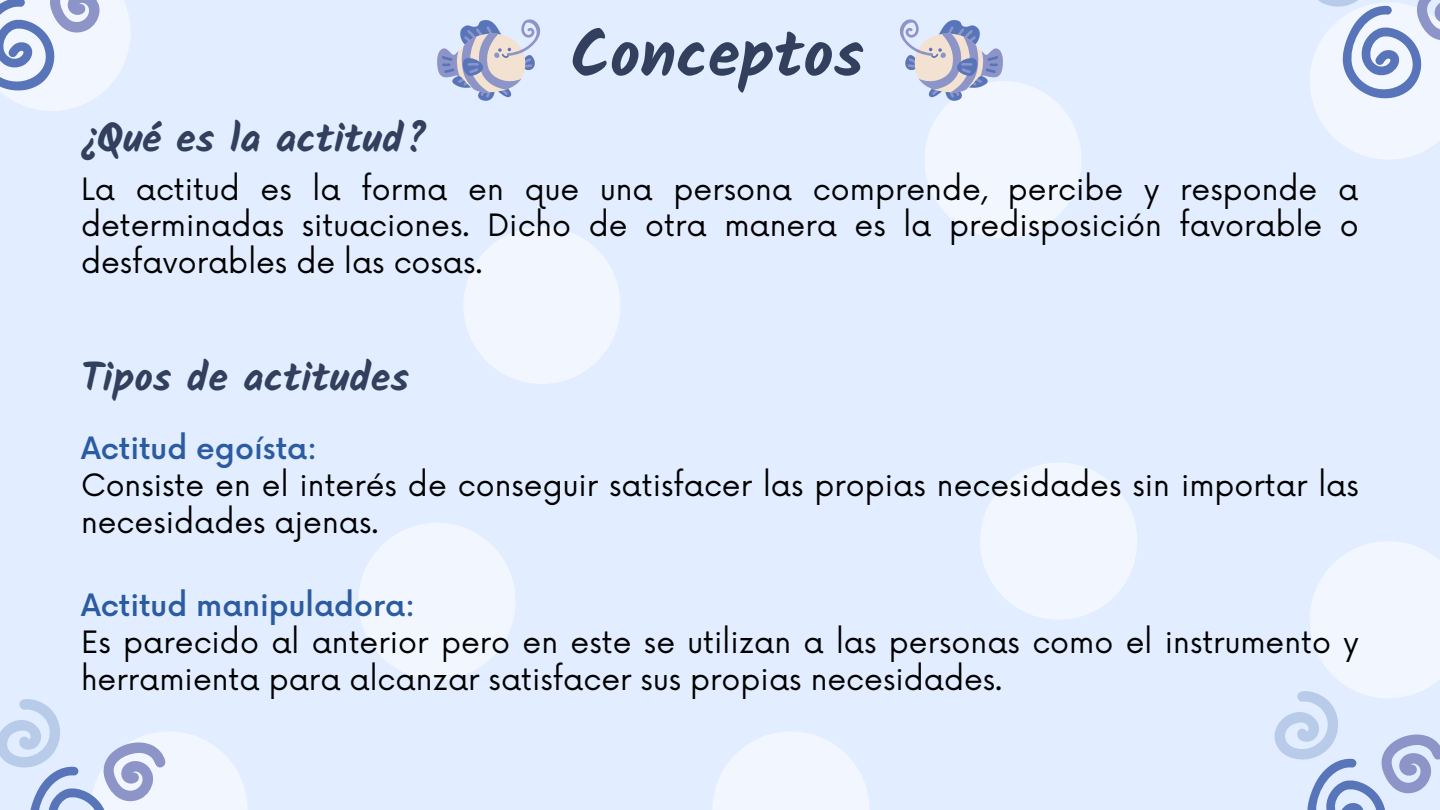
<style>
.page{position:relative;width:1440px;height:810px;background:#e2edff}
.page>*{position:absolute;margin:0;border:0;box-sizing:border-box;transform-origin:0 0}
.t1{font:700 65px "Kalam";color:#323f5d}
.t2{font:700 40px "Kalam";color:#323f5d}
.t3{font:30px/36.8px "Now";color:#000}
.t4{font:500 30px "Now";color:#2b5ba0}
</style>
<div class="page">
<div style="left:924px;top:81px;width:158px;height:157px;background:#f6f9ff;border-radius:50%"></div>
<div style="left:463px;top:227px;width:158px;height:157px;background:#f6f9ff;border-radius:50%"></div>
<svg style="left:900px;top:19px;width:103px;height:82px"></svg>
<div style="left:358px;top:523px;width:158px;height:157px;background:#f6f9ff;border-radius:50%"></div>
<div style="left:980px;top:463px;width:157px;height:157px;background:#f6f9ff;border-radius:50%"></div>
<svg style="left:437px;top:19px;width:104px;height:82px"></svg>
<div style="left:0;top:0;width:131px;height:111px;background:linear-gradient(to right,#eff5ff,#eaf2ff)"></div>
<div style="left:90px;top:731px;width:158px;height:79px;background:linear-gradient(to bottom,#eaf2ff,#f4f8ff)"></div>
<div style="left:712px;top:731px;width:158px;height:79px;background:linear-gradient(to right,#eff5ff,#eff5ff)"></div>
<svg style="left:1274px;top:541px;width:166px;height:269px"></svg>
<svg style="left:0;top:699px;width:166px;height:111px"></svg>
<svg style="left:1310px;top:0;width:130px;height:159px"></svg>
<svg style="left:0;top:0;width:112px;height:92px"></svg>
<p class="t2" style="left:81px;top:115px;width:348px">¿Qué es la actitud?</p>
<p class="t1" style="left:570px;top:16px;width:295px">Conceptos</p>
<p class="t3" style="left:81px;top:172px;width:1279px;text-align:justify">La actitud es la forma en que una persona comprende, percibe y responde a determinadas situaciones. Dicho de otra manera es la predisposición favorable o desfavorables de las cosas.</p>
<p class="t2" style="left:81px;top:354px;width:330px">Tipos de actitudes</p>
<p class="t4" style="left:81px;top:432px;width:238px">Actitud egoísta:</p>
<p class="t3" style="left:81px;top:468px;width:1279px">Consiste en el interés de conseguir satisfacer las propias necesidades sin importar las necesidades ajenas.</p>
<p class="t4" style="left:81px;top:589px;width:336px">Actitud manipuladora:</p>
<p class="t3" style="left:81px;top:626px;width:1279px">Es parecido al anterior pero en este se utilizan a las personas como el instrumento y herramienta para alcanzar satisfacer sus propias necesidades.</p>
</div>
